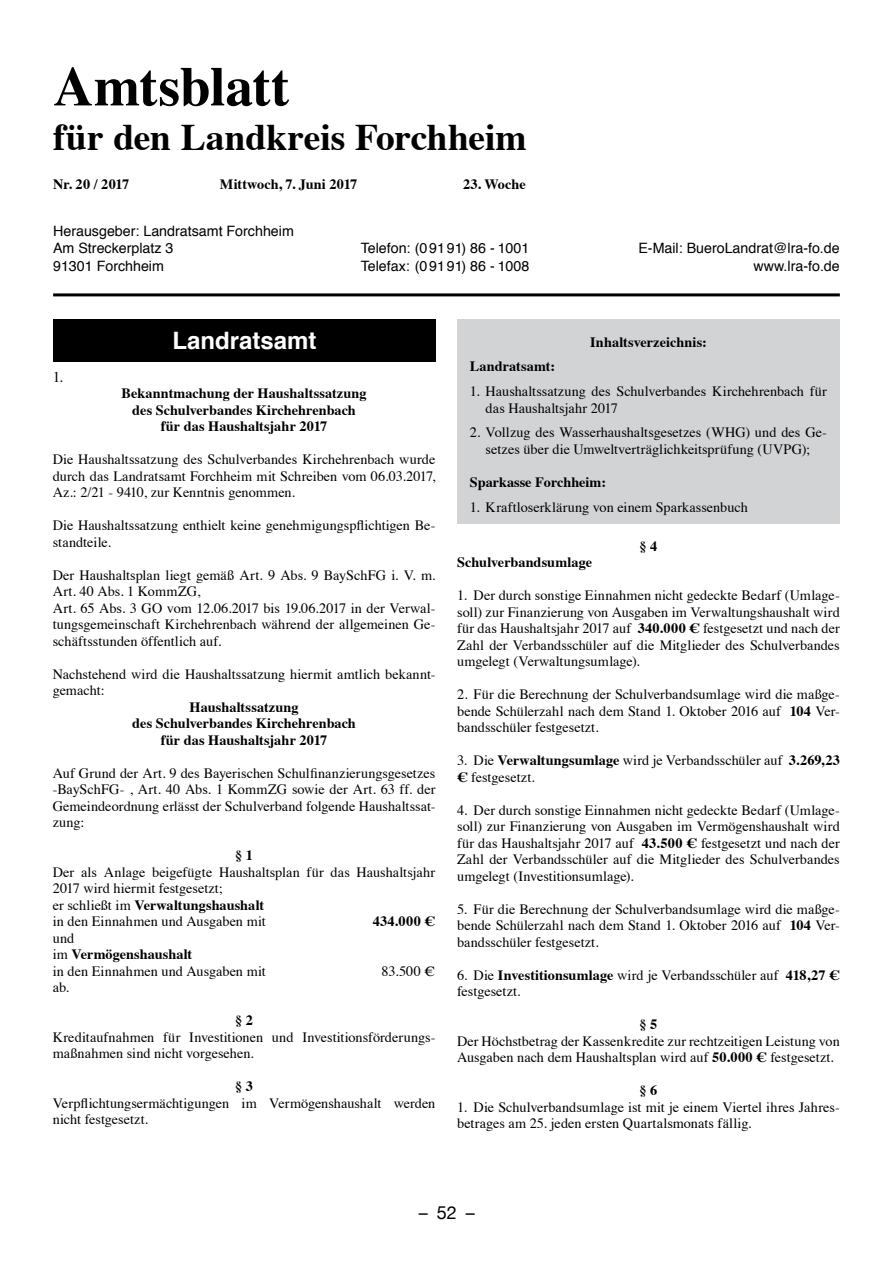
<style>
.page{position:relative;width:893px;height:1263px;background:#fff}
.page>*{position:absolute;margin:0;border:0;box-sizing:border-box;transform-origin:0 0}
.t1{font:700 55.5px "Times";letter-spacing:-.005em;color:#000}
.t2{font:700 37.5px "Times";letter-spacing:-.005em;color:#000}
.t3{font:700 24px "Helvetica";color:#fff}
.t4{font:18px "Helvetica Neue";color:#000}
.t5{font:15px "Times";color:#000}
.t6{font:14.25px/16.5px "Times";color:#000}
.t7{font:700 14.25px/16.5px "Times";color:#000;text-align:center}
.t8{font:14.25px/17.2px "Helvetica";color:#000}
.s1{font-weight:700}
</style>
<div class="page">
<hr style="left:53px;top:293px;width:787px;height:3px;background:#000">
<div style="left:53px;top:319px;width:383px;height:43px;background:#000"></div>
<div style="left:457px;top:319px;width:383px;height:204px;background:#d1d3d4"></div>
<h1 class="t1" style="left:53px;top:34px;width:238px">Amtsblatt</h1>
<h2 class="t2" style="left:53px;top:102px;width:475px">für den Landkreis Forchheim</h2>
<p class="t7" style="left:53px;top:175px;width:78px">Nr. 20 / 2017</p>
<p class="t7" style="left:220px;top:175px;width:139px">Mittwoch, 7. Juni 2017</p>
<p class="t7" style="left:463px;top:175px;width:64px">23. Woche</p>
<p class="t8" style="left:53px;top:223px;width:242px">Herausgeber: Landratsamt Forchheim<br>Am Streckerplatz 3</p>
<p class="t8" style="left:361px;top:240px;width:170px">Telefon: (09191) 86 - 1001</p>
<p class="t8" style="left:638px;top:240px;width:203px">E-Mail: BueroLandrat@lra-fo.de</p>
<p class="t8" style="left:53px;top:257px;width:112px">91301 Forchheim</p>
<p class="t8" style="left:361px;top:257px;width:170px">Telefax: (09191) 86 - 1008</p>
<p class="t8" style="left:753px;top:257px;width:88px">www.lra-fo.de</p>
<p class="t5" style="left:53px;top:363px;width:12px">1.</p>
<h3 class="t3" style="left:172px;top:321px;width:146px">Landratsamt</h3>
<p class="t7" style="left:121px;top:384px;width:247px">Bekanntmachung der Haushaltssatzung des Schulverbandes Kirchehrenbach für das Haushaltsjahr 2017</p>
<p class="t6" style="left:53px;top:450px;width:384px;text-align:justify">Die Haushaltssatzung des Schulverbandes Kirchehrenbach wurde durch das Landratsamt Forchheim mit Schreiben vom 06.03.2017, Az.: 2/21 - 9410, zur Kenntnis genommen.</p>
<p class="t6" style="left:53px;top:516px;width:384px">Die Haushaltssatzung enthielt keine genehmigungspflichtigen Be&shy;standteile.</p>
<p class="t6" style="left:53px;top:566px;width:384px">Der Haushaltsplan liegt gemäß Art. 9 Abs. 9 BaySchFG i. V. m.<br>Art. 40 Abs. 1 KommZG,<br>Art. 65 Abs. 3 GO vom 12.06.2017 bis 19.06.2017 in der Verwal&shy;tungsgemeinschaft Kirchehrenbach während der allgemeinen Ge&shy;schäftsstunden öffentlich auf.</p>
<p class="t6" style="left:53px;top:665px;width:384px">Nachstehend wird die Haushaltssatzung hiermit amtlich bekannt&shy;gemacht:</p>
<p class="t7" style="left:132px;top:697px;width:225px">Haushaltssatzung<br>des Schulverbandes Kirchehrenbach für das Haushaltsjahr 2017</p>
<p class="t6" style="left:53px;top:764px;width:384px;text-align:justify">Auf Grund der Art. 9 des Bayerischen Schulfinanzierungsgesetzes -BaySchFG- , Art. 40 Abs. 1 KommZG sowie der Art. 63 ff. der Gemeindeordnung erlässt der Schulverband folgende Haushaltssat&shy;zung:</p>
<p class="t7" style="left:235px;top:846px;width:19px">§ 1</p>
<p class="t6" style="left:53px;top:863px;width:384px">Der als Anlage beigefügte Haushaltsplan für das Haushaltsjahr 2017 wird hiermit festgesetzt;<br>er schließt im <span class="s1">Verwaltungshaushalt<br></span>in den Einnahmen und Ausgaben mit</p>
<p class="t7" style="left:373px;top:912px;width:64px">434.000 €</p>
<p class="t6" style="left:53px;top:929px;width:215px">und<br>im <span class="s1">Vermögenshaushalt<br></span>in den Einnahmen und Ausgaben mit</p>
<p class="t6" style="left:53px;top:978px;width:18px">ab.</p>
<p class="t6" style="left:382px;top:962px;width:55px">83.500 €</p>
<p class="t7" style="left:235px;top:1011px;width:19px">§ 2</p>
<p class="t6" style="left:53px;top:1028px;width:384px">Kreditaufnahmen für Investitionen und Investitionsförderungs&shy;maßnahmen sind nicht vorgesehen.</p>
<p class="t7" style="left:235px;top:1077px;width:19px">§ 3</p>
<p class="t6" style="left:53px;top:1094px;width:384px">Verpflichtungsermächtigungen im Vermögenshaushalt werden nicht festgesetzt.</p>
<p class="t7" style="left:590px;top:332px;width:118px">Inhaltsverzeichnis:</p>
<p class="t7" style="left:470px;top:357px;width:87px">Landratsamt:</p>
<p class="t6" style="left:486px;top:382px;width:343px;text-indent:-16px">1. Haushaltssatzung des Schulverbandes Kirchehrenbach für das Haushaltsjahr 2017</p>
<p class="t6" style="left:470px;top:423px;width:359px;text-align:center">2. Vollzug des Wasserhaushaltsgesetzes (WHG) und des Ge&shy;setzes über die Umweltverträglichkeitsprüfung (UVPG);</p>
<p class="t7" style="left:470px;top:472px;width:138px">Sparkasse Forchheim:</p>
<p class="t6" style="left:470px;top:497px;width:279px">1. Kraftloserklärung von einem Sparkassenbuch</p>
<p class="t7" style="left:640px;top:536px;width:19px">§ 4</p>
<p class="t7" style="left:457px;top:553px;width:136px">Schulverbandsumlage</p>
<p class="t6" style="left:457px;top:586px;width:384px;text-align:justify">1. Der durch sonstige Einnahmen nicht gedeckte Bedarf (Umlage&shy;soll) zur Finanzierung von Ausgaben im Verwaltungshaushalt wird für das Haushaltsjahr 2017 auf <span class="s1">340.000 €</span> festgesetzt und nach der Zahl der Verbandsschüler auf die Mitglieder des Schulverbandes umgelegt (Verwaltungsumlage).</p>
<p class="t6" style="left:457px;top:685px;width:384px;text-align:justify">2. Für die Berechnung der Schulverbandsumlage wird die maßge&shy;bende Schülerzahl nach dem Stand 1. Oktober 2016 auf <span class="s1">104</span> Ver&shy;bandsschüler festgesetzt.</p>
<p class="t6" style="left:457px;top:751px;width:384px">3. Die <span class="s1">Verwaltungsumlage</span> wird je Verbandsschüler auf <span class="s1">3.269,23 €</span> festgesetzt.</p>
<p class="t6" style="left:457px;top:801px;width:384px;text-align:justify">4. Der durch sonstige Einnahmen nicht gedeckte Bedarf (Umlage&shy;soll) zur Finanzierung von Ausgaben im Vermögenshaushalt wird für das Haushaltsjahr 2017 auf <span class="s1">43.500 €</span> festgesetzt und nach der Zahl der Verbandsschüler auf die Mitglieder des Schulverbandes umgelegt (Investitionsumlage).</p>
<p class="t6" style="left:457px;top:900px;width:384px;text-align:justify">5. Für die Berechnung der Schulverbandsumlage wird die maßge&shy;bende Schülerzahl nach dem Stand 1. Oktober 2016 auf <span class="s1">104</span> Ver&shy;bandsschüler festgesetzt.</p>
<p class="t6" style="left:457px;top:966px;width:384px">6. Die <span class="s1">Investitionsumlage</span> wird je Verbandsschüler auf <span class="s1">418,27 € </span>festgesetzt.</p>
<p class="t7" style="left:640px;top:1015px;width:19px">§ 5</p>
<p class="t6" style="left:457px;top:1032px;width:384px">Der Höchstbetrag der Kassenkredite zur rechtzeitigen Leistung von<br>Ausgaben nach dem Haushaltsplan wird auf <span class="s1">50.000 €</span> festgesetzt.</p>
<p class="t7" style="left:640px;top:1081px;width:19px">§ 6</p>
<p class="t6" style="left:457px;top:1098px;width:384px">1. Die Schulverbandsumlage ist mit je einem Viertel ihres Jahres&shy;betrages am 25. jeden ersten Quartalsmonats fällig.</p>
<p class="t4" style="left:419px;top:1197px;width:58px">–52–</p>
</div>
